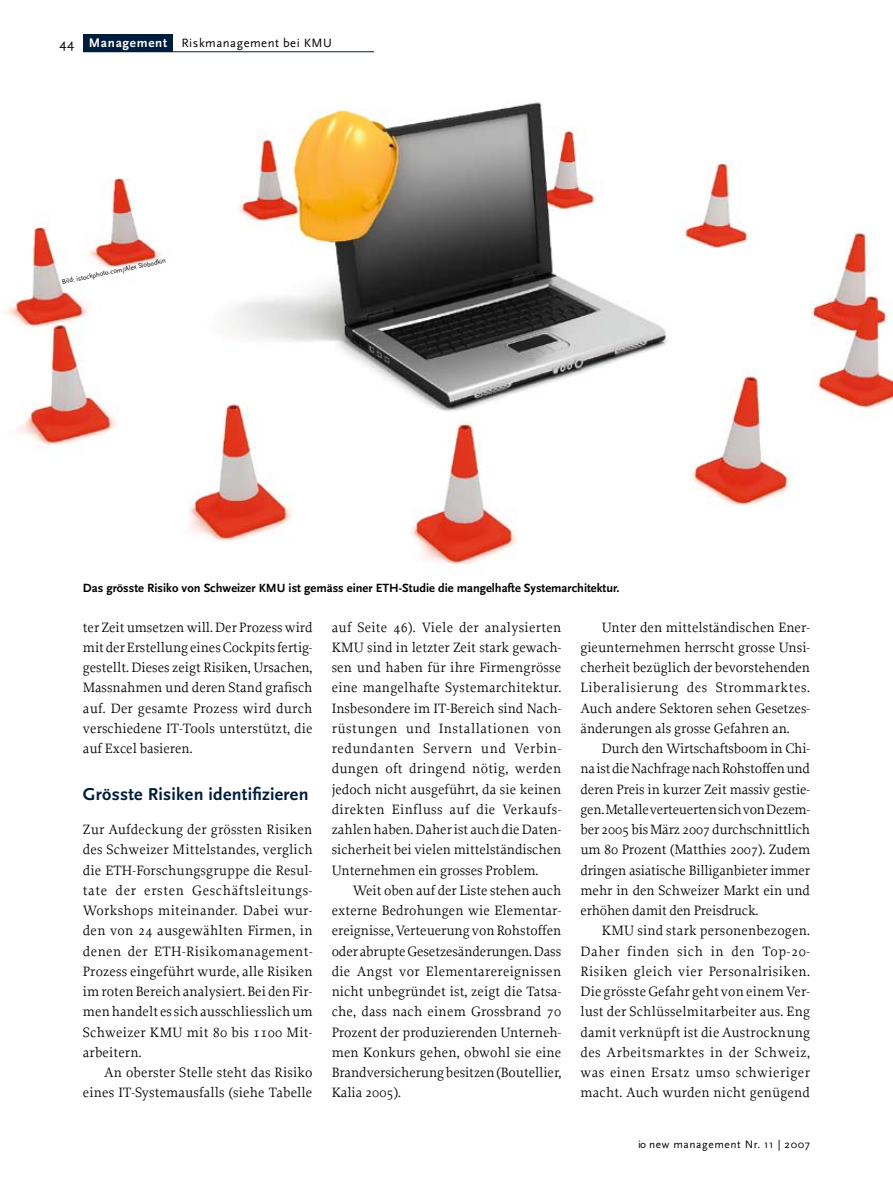
<style>
.page{position:relative;width:893px;height:1191px;background:#fff}
.page>*{position:absolute;margin:0;border:0;box-sizing:border-box;transform-origin:0 0}
.t1{font:700 18px "Scala Sans";letter-spacing:.015em;color:#001d3e}
.t2{font:14.25px/20.2px "Proforma";color:#000;text-align:justify}
.t3{font:12.6px "Scala Sans";letter-spacing:.04em;color:#000}
.t4{font:700 12.45px "Scala Sans";color:#000}
.t5{font:11.25px "Scala Sans";letter-spacing:.055em;color:#000}
.t6{font:6.75px "Scala Sans";color:#000}
.s1{font-size:13.5px}
.s2{font-weight:700;font-size:13.05px;color:#fff}
</style>
<div class="page">
<hr style="left:83px;top:51px;width:291px;height:1px;background:#001d3e">
<div style="left:83px;top:34px;width:90px;height:17px;background:#001d3e"></div>
<img style="left:6px;top:102px;width:887px;height:463px">
<p class="t3" style="left:59px;top:36px;width:274px"><span class="s1">44</span> <span class="s2">Management</span> Riskmanagement bei KMU</p>
<p class="t6" style="left:61px;top:278px;width:107px;rotate:-11deg">Bild: istockphoto.com/Alex Slobodkin</p>
<p class="t4" style="left:83px;top:581px;width:538px">Das grösste Risiko von Schweizer KMU ist gemäss einer ETH-Studie die mangelhafte Systemarchitektur.</p>
<p class="t2" style="left:83px;top:616px;width:231px">ter Zeit umsetzen will. Der Prozess wird mit der Erstellung eines Cockpits fertig&shy;gestellt. Dieses zeigt Risiken, Ursachen, Massnahmen und deren Stand grafisch auf. Der gesamte Prozess wird durch verschiedene IT-Tools unterstützt, die auf Excel basieren.</p>
<p class="t1" style="left:83px;top:784px;width:227px">Grösste Risiken identifizieren</p>
<p class="t2" style="left:83px;top:819px;width:231px">Zur Aufdeckung der grössten Risiken des Schweizer Mittelstandes, verglich die ETH-Forschungsgruppe die Resul&shy;tate der ersten Geschäftsleitungs-Workshops miteinander. Dabei wur&shy;den von 24 ausgewählten Firmen, in denen der ETH-Risikomanagement-Prozess eingeführt wurde, alle Risiken im roten Bereich analysiert. Bei den Fir&shy;men handelt es sich ausschliesslich um Schweizer KMU mit 80 bis 1100 Mit&shy;arbeitern.</p>
<p class="t2" style="left:83px;top:1062px;width:231px;text-align:right">An oberster Stelle steht das Risiko eines IT-Systemausfalls (siehe Tabelle</p>
<p class="t2" style="left:332px;top:616px;width:231px">auf Seite 46). Viele der analysierten KMU sind in letzter Zeit stark gewach&shy;sen und haben für ihre Firmengrösse eine mangelhafte Systemarchitektur.<br>Insbesondere im IT-Bereich sind Nach&shy;rüstungen und Installationen von re- dundanten Servern und Verbin&shy;dungen oft dringend nötig, werden jedoch nicht ausgeführt, da sie keinen direkten Einfluss auf die Verkaufs&shy;zahlen haben. Daher ist auch die Daten&shy;sicherheit bei vielen mittelständischen Unternehmen ein grosses Problem.</p>
<p class="t2" style="left:332px;top:880px;width:231px;text-indent:21px">Weit oben auf der Liste stehen auch externe Bedrohungen wie Elementar&shy;ereignisse, Verteuerung von Rohstoffen oder abrupte Gesetzesänderungen. Dass die Angst vor Elementarereignissen nicht unbegründet ist, zeigt die Tatsa&shy;che, dass nach einem Grossbrand 70<br>Prozent der produzierenden Unterneh&shy;men Konkurs gehen, obwohl sie eine Brandversicherung besitzen (Boutellier, Kalia 2005).</p>
<p class="t2" style="left:580px;top:616px;width:231px;text-indent:21px">Unter den mittelständischen Ener&shy;gieunternehmen herrscht grosse Unsi&shy;cherheit bezüglich der bevorstehenden Liberalisierung des Strommarktes.<br>Auch andere Sektoren sehen Gesetzes&shy;änderungen als grosse Gefahren an.</p>
<p class="t2" style="left:580px;top:738px;width:231px;text-indent:21px">Durch den Wirtschaftsboom in Chi&shy;na ist die Nachfrage nach Rohstoffen und deren Preis in kurzer Zeit massiv gestie&shy;gen. Metalle verteuerten sich von Dezem&shy;ber 2005 bis März 2007 durchschnittlich um 80 Prozent (Matthies 2007). Zudem dringen asiatische Billig-anbieter immer mehr in den Schweizer Markt ein und erhöhen damit den Preisdruck.</p>
<p class="t2" style="left:580px;top:920px;width:231px;text-indent:21px">KMU sind stark personenbezogen.<br>Daher finden sich in den Top-20- Risiken gleich vier Personalrisiken.<br>Die grösste Gefahr geht von einem Ver&shy;lust der Schlüsselmitarbeiter aus. Eng damit verknüpft ist die Austrocknung des Arbeitsmarktes in der Schweiz, was einen Ersatz umso schwieriger macht. Auch wurden nicht genügend</p>
<p class="t5" style="left:638px;top:1138px;width:174px">io new management Nr. 11 | 2007</p>
</div>
